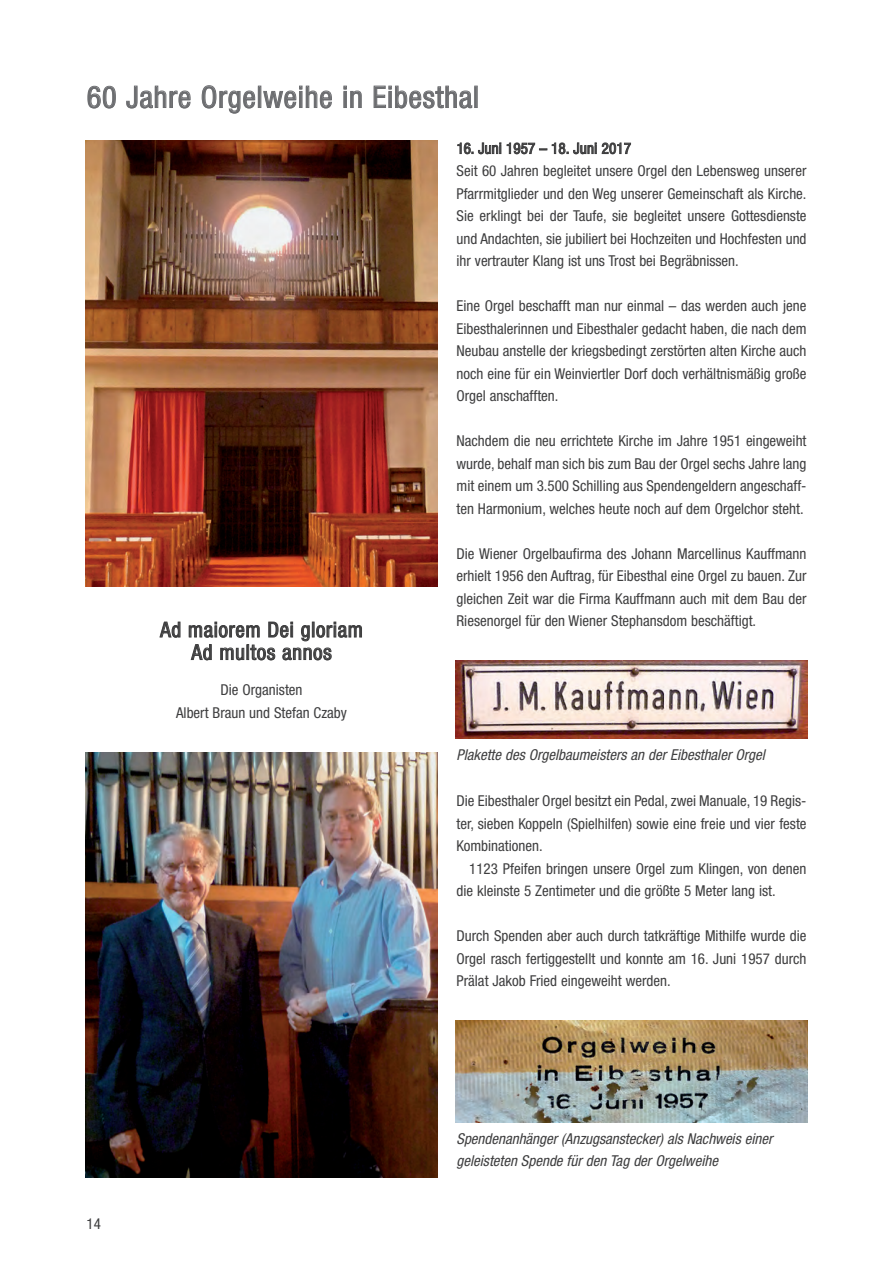
<style>
.page{position:relative;width:893px;height:1263px;background:#fff}
.page>*{position:absolute;margin:0;border:0;box-sizing:border-box;transform-origin:0 0}
.t1{font:condensed 30px "Helvetica Neue";letter-spacing:.025em;color:#6c6d70}
.t2{font:condensed 21px/22.5px "Helvetica Neue";letter-spacing:.03em;color:#3e3e3f;text-align:center}
.t3{font:condensed 15px/22.5px "Helvetica Neue";color:#3e3e3f;text-align:justify}
.t4{font:italic condensed 15px/22.5px "Helvetica Neue";color:#3e3e3f}
</style>
<div class="page">
<img style="left:85px;top:140px;width:353px;height:447px">
<img style="left:455px;top:660px;width:353px;height:79px">
<img style="left:455px;top:1020px;width:353px;height:103px">
<img style="left:85px;top:753px;width:353px;height:425px">
<p class="t1" style="left:87px;top:86px;width:394px">60 Jahre Orgelweihe in Eibesthal</p>
<p class="t2" style="left:160px;top:620px;width:204px">Ad maiorem Dei gloriam<br>Ad multos annos</p>
<p class="t3" style="left:176px;top:680px;width:172px;text-align:center">Die Organisten<br>Albert Braun und Stefan Czaby</p>
<p class="t3" style="left:87px;top:1214px;width:16px">14</p>
<p class="t3" style="left:456px;top:138px;width:352px;text-align:left">16. Juni 1957 – 18. Juni 2017<br>Seit 60 Jahren begleitet unsere Orgel den Lebensweg unserer Pfarrmitglieder und den Weg unserer Gemeinschaft als Kirche.<br>Sie erklingt bei der Taufe, sie begleitet unsere Gottesdienste und Andachten, sie jubiliert bei Hochzeiten und Hochfesten und ihr vertrauter Klang ist uns Trost bei Begräbnissen.</p>
<p class="t3" style="left:456px;top:296px;width:352px">Eine Orgel beschafft man nur einmal – das werden auch jene Eibesthalerinnen und Eibesthaler gedacht haben, die nach dem Neubau anstelle der kriegsbedingt zerstörten alten Kirche auch noch eine für ein Weinviertler Dorf doch verhältnismäßig große Orgel anschafften.</p>
<p class="t3" style="left:456px;top:431px;width:352px">Nachdem die neu errichtete Kirche im Jahre 1951 eingeweiht wurde, behalf man sich bis zum Bau der Orgel sechs Jahre lang mit einem um 3.500 Schilling aus Spendengeldern angeschaff&shy;ten Harmonium, welches heute noch auf dem Orgelchor steht.</p>
<p class="t3" style="left:456px;top:543px;width:352px">Die Wiener Orgelbaufirma des Johann Marcellinus Kauffmann erhielt 1956 den Auftrag, für Eibesthal eine Orgel zu bauen. Zur gleichen Zeit war die Firma Kauffmann auch mit dem Bau der Riesenorgel für den Wiener Stephansdom beschäftigt.</p>
<p class="t4" style="left:456px;top:745px;width:313px">Plakette des Orgelbaumeisters an der Eibesthaler Orgel</p>
<p class="t3" style="left:456px;top:791px;width:351px">Die Eibesthaler Orgel besitzt ein Pedal, zwei Manuale, 19 Regis-</p>
<p class="t3" style="left:456px;top:813px;width:352px">ter, sieben Koppeln (Spielhilfen) sowie eine freie und vier feste</p>
<p class="t3" style="left:456px;top:836px;width:88px">Kombinationen.</p>
<p class="t3" style="left:469px;top:858px;width:339px">1123 Pfeifen bringen unsere Orgel zum Klingen, von denen</p>
<p class="t3" style="left:456px;top:881px;width:321px">die kleinste 5 Zentimeter und die größte 5 Meter lang ist.</p>
<p class="t3" style="left:456px;top:926px;width:351px">Durch Spenden aber auch durch tatkräftige Mithilfe wurde die Orgel rasch fertiggestellt und konnte am 16. Juni 1957 durch Prälat Jakob Fried eingeweiht werden.</p>
<p class="t4" style="left:456px;top:1128px;width:320px">Spendenanhänger (Anzugsanstecker) als Nachweis einer geleisteten Spende für den Tag der Orgelweihe</p>
</div>
